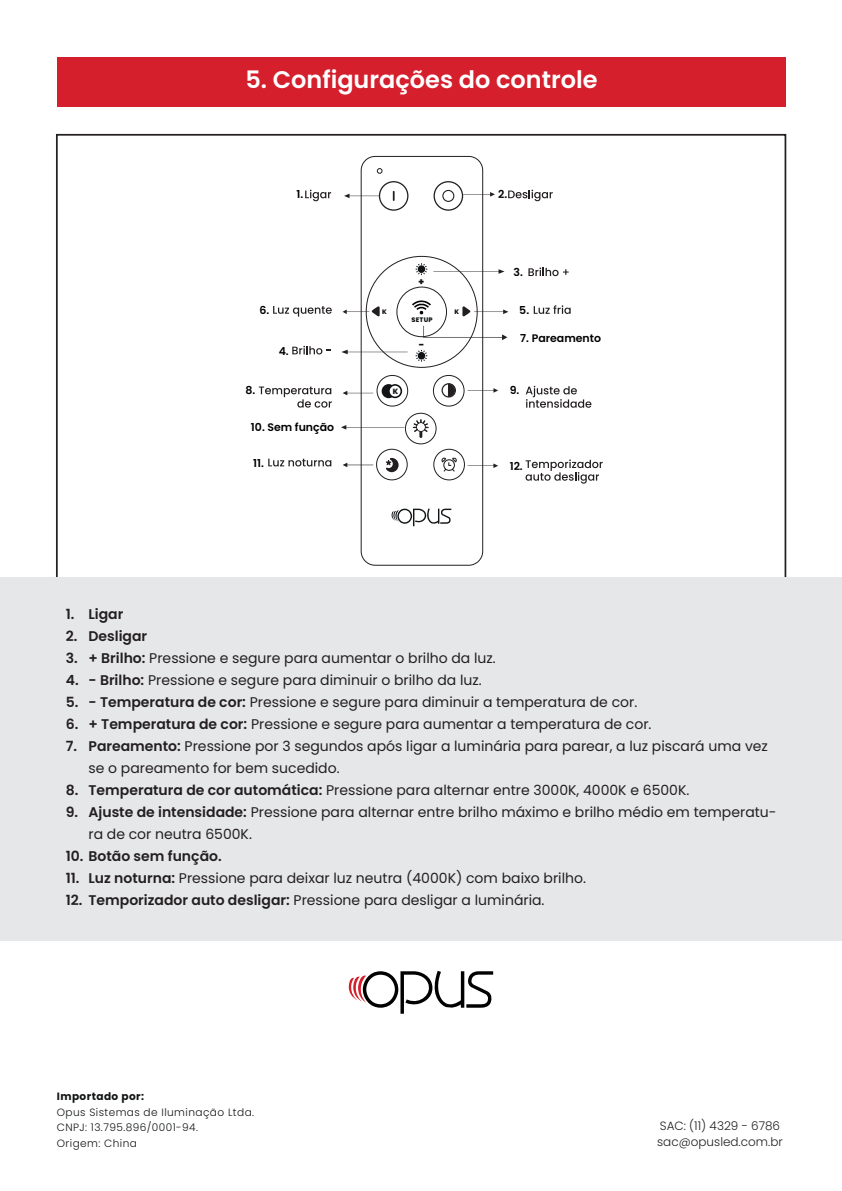
<style>
.page{position:relative;width:842px;height:1191px;background:#fff}
.page>*{position:absolute;margin:0;border:0;box-sizing:border-box;transform-origin:0 0}
.t1{font:600 24px "Poppins";color:#fff}
.t2{font:14px/22px "Poppins";color:#231f20}
.t3{font:600 14px "Poppins";color:#231f20}
.t4{font:300 12px/16px "Poppins";color:#231f20}
.t5{font:600 11px "Poppins";color:#000001}
.t6{font:300 10.6px/15.4px "Poppins";letter-spacing:.04em;color:#121516}
.t7{font:700 10.6px "Poppins";letter-spacing:.04em;color:#121516}
.t8{font:800 9.6px "Poppins";color:#111416}
.t9{font:800 7.6px "Poppins";color:#111416}
.t10{font:800 6.6px "Poppins";letter-spacing:.04em;color:#111416}
.s1{font-weight:600}
</style>
<div class="page">
<div style="left:57px;top:57px;width:728px;height:49px;background:#d61f2c"></div>
<div style="left:0;top:577px;width:842px;height:364px;background:#e6e7e9"></div>
<svg style="left:348px;top:970px;width:145px;height:43px"></svg>
<svg style="left:391px;top:508px;width:60px;height:18px"></svg>
<div style="left:361px;top:156px;width:122px;height:409px;border:1px solid #231f20;border-radius:14px"></div>
<div style="left:379px;top:181px;width:29px;height:30px;border:1px solid #231f20;border-radius:50%"></div>
<svg style="left:377px;top:168px;width:5px;height:6px"></svg>
<div style="left:397px;top:287px;width:50px;height:50px;border:1px solid #231f20;border-radius:50%"></div>
<div style="left:377px;top:375px;width:31px;height:31px;border:1px solid #231f20;border-radius:50%"></div>
<div style="left:405px;top:413px;width:31px;height:31px;border:1px solid #231f20;border-radius:50%"></div>
<div style="left:376px;top:449px;width:31px;height:31px;border:1px solid #231f20;border-radius:50%"></div>
<div style="left:433px;top:449px;width:32px;height:31px;border:1px solid #231f20;border-radius:50%"></div>
<svg style="left:341px;top:350px;width:67px;height:4px"></svg>
<svg style="left:344px;top:194px;width:35px;height:4px"></svg>
<svg style="left:463px;top:192px;width:32px;height:5px"></svg>
<svg style="left:343px;top:391px;width:30px;height:4px"></svg>
<svg style="left:343px;top:462px;width:30px;height:5px"></svg>
<svg style="left:341px;top:425px;width:63px;height:4px"></svg>
<svg style="left:468px;top:463px;width:30px;height:5px"></svg>
<svg style="left:468px;top:388px;width:30px;height:5px"></svg>
<svg style="left:433px;top:269px;width:71px;height:5px"></svg>
<svg style="left:423px;top:326px;width:84px;height:14px"></svg>
<div style="left:433px;top:181px;width:30px;height:30px;border:1px solid #231f20;border-radius:50%"></div>
<div style="left:442px;top:190px;width:12px;height:12px;border:1px solid #231f20;border-radius:50%"></div>
<svg style="left:343px;top:306px;width:37px;height:10px"></svg>
<svg style="left:462px;top:306px;width:46px;height:10px"></svg>
<svg style="left:386px;top:458px;width:13px;height:14px"></svg>
<svg style="left:508px;top:190px;width:45px;height:11px"></svg>
<svg style="left:305px;top:190px;width:26px;height:11px"></svg>
<svg style="left:528px;top:267px;width:41px;height:9px"></svg>
<svg style="left:534px;top:305px;width:37px;height:9px"></svg>
<svg style="left:259px;top:386px;width:73px;height:22px"></svg>
<svg style="left:268px;top:459px;width:63px;height:7px"></svg>
<svg style="left:526px;top:386px;width:65px;height:22px"></svg>
<svg style="left:525px;top:459px;width:78px;height:24px"></svg>
<svg style="left:273px;top:306px;width:59px;height:11px"></svg>
<svg style="left:292px;top:346px;width:39px;height:8px"></svg>
<svg style="left:441px;top:457px;width:16px;height:14px"></svg>
<svg style="left:413px;top:419px;width:16px;height:19px"></svg>
<div style="left:433px;top:375px;width:31px;height:31px;border:1px solid #231f20;border-radius:50%"></div>
<svg style="left:441px;top:383px;width:15px;height:14px"></svg>
<svg style="left:412px;top:300px;width:19px;height:14px"></svg>
<div style="left:382px;top:384px;width:14px;height:14px;background:#111416;border-radius:50%"></div>
<svg style="left:388px;top:384px;width:14px;height:14px"></svg>
<svg style="left:416px;top:350px;width:11px;height:11px"></svg>
<div style="left:417px;top:352px;width:8px;height:8px;background:#111416;border-radius:50%"></div>
<div style="left:417px;top:351px;width:9px;height:9px;border:1px solid #fff;border-radius:50%"></div>
<div style="left:418px;top:352px;width:7px;height:7px;border:1px solid #111416;border-radius:50%"></div>
<svg style="left:416px;top:263px;width:11px;height:12px"></svg>
<div style="left:417px;top:265px;width:8px;height:8px;background:#111416;border-radius:50%"></div>
<div style="left:417px;top:265px;width:9px;height:8px;border:1px solid #fff;border-radius:50%"></div>
<div style="left:418px;top:265px;width:7px;height:8px;border:1px solid #111416;border-radius:50%"></div>
<h1 class="t1" style="left:245px;top:66px;width:354px">5. Configurações do controle</h1>
<p class="t5" style="left:297px;top:188px;width:8px">1.</p>
<p class="t8" style="left:419px;top:275px;width:7px">+</p>
<p class="t5" style="left:498px;top:188px;width:11px">2.</p>
<p class="t5" style="left:513px;top:266px;width:11px">3.</p>
<p class="t5" style="left:259px;top:304px;width:11px">6.</p>
<p class="t5" style="left:519px;top:304px;width:11px">5.</p>
<p class="t5" style="left:520px;top:332px;width:82px">7. Pareamento</p>
<p class="t5" style="left:279px;top:344px;width:12px">4.</p>
<p class="t10" style="left:382px;top:307px;width:6px">K</p>
<p class="t10" style="left:455px;top:307px;width:6px">K</p>
<p class="t10" style="left:411px;top:316px;width:23px">SETUP</p>
<p class="t8" style="left:419px;top:339px;width:7px">-</p>
<p class="t5" style="left:245px;top:384px;width:11px">8.</p>
<p class="t5" style="left:251px;top:421px;width:85px">10. Sem função</p>
<p class="t5" style="left:253px;top:457px;width:12px">11.</p>
<p class="t9" style="left:393px;top:387px;width:7px">K</p>
<p class="t5" style="left:510px;top:384px;width:11px">9.</p>
<p class="t5" style="left:510px;top:459px;width:15px">12.</p>
<p class="t3" style="left:66px;top:606px;width:59px">1. Ligar</p>
<p class="t3" style="left:66px;top:628px;width:83px">2. Desligar</p>
<p class="t2" style="left:66px;top:647px;width:432px"><span class="s1">3. + Brilho:</span> Pressione e segure para aumentar o brilho da luz.</p>
<p class="t2" style="left:66px;top:669px;width:417px"><span class="s1">4. - Brilho:</span> Pressione e segure para diminuir o brilho da luz.</p>
<p class="t2" style="left:66px;top:691px;width:573px"><span class="s1">5. - Temperatura de cor:</span> Pressione e segure para diminuir a temperatura de cor.</p>
<p class="t2" style="left:66px;top:713px;width:587px"><span class="s1">6. + Temperatura de cor:</span> Pressione e segure para aumentar a temperatura de cor.</p>
<p class="t2" style="left:88px;top:735px;width:681px;text-indent:-23px"><span class="s1">7. Pareamento:</span> Pressione por 3 segundos após ligar a luminária para parear, a luz piscará uma vez se o pareamento for bem sucedido.</p>
<p class="t2" style="left:66px;top:779px;width:625px"><span class="s1">8. Temperatura de cor automática:</span> Pressione para alternar entre 3000K, 4000K e 6500K.</p>
<p class="t2" style="left:88px;top:801px;width:689px;text-indent:-23px"><span class="s1">9. Ajuste de intensidade:</span> Pressione para alternar entre brilho máximo e brilho médio em temperatu&shy;ra de cor neutra 6500K.</p>
<p class="t3" style="left:66px;top:848px;width:157px">10. Botão sem função.</p>
<p class="t2" style="left:66px;top:867px;width:522px"><span class="s1">11. Luz noturna:</span> Pressione para deixar luz neutra (4000K) com baixo brilho.</p>
<p class="t2" style="left:66px;top:889px;width:480px"><span class="s1">12. Temporizador auto desligar:</span> Pressione para desligar a luminária.</p>
<p class="t7" style="left:57px;top:1090px;width:89px">Importado por:</p>
<p class="t6" style="left:57px;top:1104px;width:199px">Opus Sistemas de Iluminação Ltda.<br>CNPJ: 13.795.896/0001-94.<br>Origem: China</p>
<p class="t4" style="left:657px;top:1118px;width:127px">SAC: (11) 4329 - 6786 sac@opusled.com.br</p>
</div>
